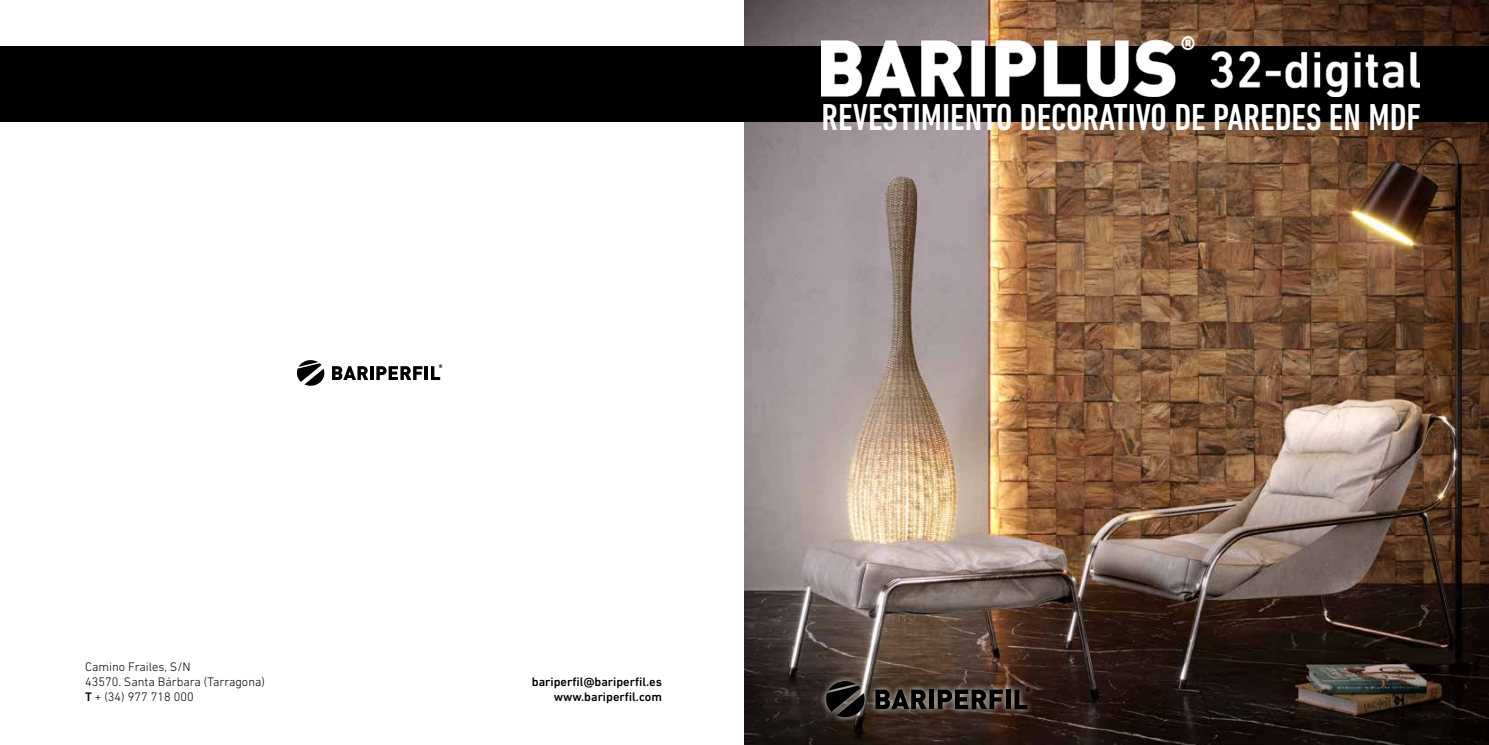
<style>
.page{position:relative;width:1489px;height:745px;background:#fff}
.page>*{position:absolute;margin:0;border:0;box-sizing:border-box;transform-origin:0 0}
.t1{font:500 condensed 38.12px "DIN Next LT Pro";color:#fff}
.t2{font:300 12.5px/15px "DIN Next LT Pro";color:#000}
.t3{font:500 12.5px/15px "DIN Next LT Pro";color:#000;text-align:right}
.s1{font-weight:500}
</style>
<div class="page">
<img style="left:744px;top:0;width:744px;height:744px">
<div style="left:820px;top:674px;width:216px;height:48px;background:#fff;opacity:.8"></div>
<svg style="left:826px;top:680px;width:38px;height:36px"></svg>
<svg style="left:875px;top:689px;width:51px;height:19px"></svg>
<hr style="left:929px;top:689px;width:4px;height:19px;background:#000">
<svg style="left:937px;top:689px;width:65px;height:19px"></svg>
<div style="left:1005px;top:689px;width:5px;height:19px;background:#000"></div>
<svg style="left:1014px;top:686px;width:16px;height:22px"></svg>
<svg style="left:297px;top:360px;width:27px;height:25px"></svg>
<svg style="left:332px;top:366px;width:36px;height:14px"></svg>
<hr style="left:370px;top:366px;width:3px;height:14px;background:#000">
<svg style="left:376px;top:366px;width:46px;height:14px"></svg>
<hr style="left:425px;top:366px;width:3px;height:14px;background:#000">
<svg style="left:431px;top:364px;width:11px;height:16px"></svg>
<div style="left:0;top:47px;width:1488px;height:75px;background:#000"></div>
<img style="left:821px;top:37px;width:598px;height:59px">
<p class="t2" style="left:85px;top:658px;width:181px">Camino Frailes, S/N<br>43570. Santa Bárbara (Tarragona)<br><span class="s1">T</span> + (34) 977 718 000</p>
<h1 class="t1" style="left:821px;top:96px;width:601px">REVESTIMIENTO DECORATIVO DE PAREDES EN MDF</h1>
<p class="t3" style="left:532px;top:673px;width:132px">bariperfil@bariperfil.es www.bariperfil.com</p>
</div>
